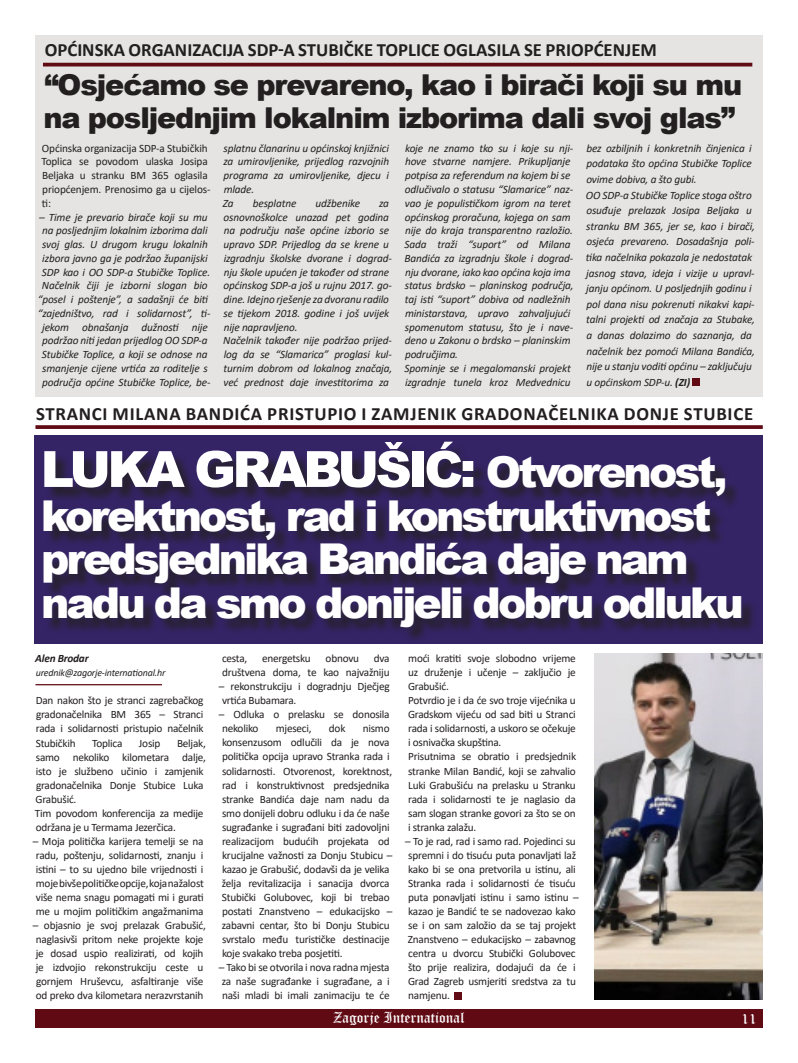
<style>
.page{position:relative;width:798px;height:1063px;background:#fff}
.page>*{position:absolute;margin:0;border:0;box-sizing:border-box;transform-origin:0 0}
.t1{font:900 50px "Arial";letter-spacing:-.07em;color:#fff}
.t2{font:900 42.5px/43.8px "Arial";letter-spacing:-.07em;color:#fff}
.t3{font:900 28.75px/33.8px "Arial";letter-spacing:-.04em;color:#231f20}
.t4{font:700 18.75px "Calibri";letter-spacing:.03em;color:#231f20}
.t5{font:700 18.75px "Calibri";color:#231f20}
.t6{font:15px "Old English Text";color:#fff}
.t7{font:11.25px/14px "Calibri";letter-spacing:-.02em;color:#231f20}
.t8{font:italic 11.25px/13.8px "Calibri";letter-spacing:-.01em;color:#231f20}
.t9{font:italic 700 11.25px "Calibri";letter-spacing:-.02em;color:#231f20}
.t10{font:italic 10px "Calibri";letter-spacing:-.02em;color:#231f20}
.s1{font-weight:700}
.s2{font-size:42.5px}
</style>
<div class="page">
<div style="left:35px;top:1009px;width:727px;height:19px;background:#600a14"></div>
<div style="left:35px;top:35px;width:727px;height:362px;background:#e5e4e3"></div>
<div style="left:34px;top:435px;width:728px;height:208px;background:#342465"></div>
<div style="left:45px;top:444px;width:711px;height:199px;background:#231f20;opacity:.75"></div>
<svg style="left:35px;top:425px;width:727px;height:4px;background:#691822"></svg>
<hr style="left:43px;top:63px;width:709px;height:3px;background:#600a14">
<div style="left:692px;top:379px;width:7px;height:7px;background:#600a14"></div>
<hr style="left:35px;top:684px;width:127px;height:1px;background:#600a14">
<div style="left:454px;top:992px;width:7px;height:7px;background:#600a14"></div>
<img style="left:594px;top:654px;width:168px;height:345px">
<p class="t5" style="left:45px;top:36px;width:613px">OPĆINSKA ORGANIZACIJA SDP-A STUBIČKE TOPLICE OGLASILA SE PRIOPĆENJEM</p>
<p class="t3" style="left:43px;top:67px;width:700px">“Osjećamo se prevareno, kao i birači koji su mu na posljednjim lokalnim izborima dali svoj glas”</p>
<p class="t7" style="left:41px;top:141px;width:171px">Općinska organizacija SDP-a Stubičkih<br>Toplica se povodom ulaska Josipa<br>Beljaka u stranku BM 365 oglasila priopćenjem. Prenosimo ga u cijelos&shy;ti:</p>
<p class="t8" style="left:38px;top:209px;width:174px;text-align:center">– Time je prevario birače koji su mu na posljednjim lokalnim izborima dali svoj glas. U drugom krugu lokalnih izbora javno ga je podržao županijski SDP kao i OO SDP-a Stubičke Toplice.<br>Načelnik čiji je izborni slogan bio “posel i poštenje”, a sadašnji će biti “zajedništvo, rad i solidarnost”, ti&shy;jekom obnašanja dužnosti nije podržao niti jedan prijedlog OO SDP-a Stubičke Toplice, a koji se odnose na smanjenje cijene vrtića za roditelje s područja općine Stubičke Toplice, be-</p>
<p class="t8" style="left:223px;top:141px;width:167px;text-align:justify">splatnu članarinu u općinskoj knjižnici za umirovljenike, prijedlog razvojnih programa za umirovljenike, djecu i mlade.</p>
<p class="t8" style="left:223px;top:196px;width:12px">Za</p>
<p class="t8" style="left:253px;top:196px;width:45px">besplatne</p>
<p class="t8" style="left:315px;top:196px;width:46px">udžbenike</p>
<p class="t8" style="left:586px;top:140px;width:167px;line-height:15.6px;text-align:justify">bez ozbiljnih i konkretnih činjenica i podataka što općina Stubičke Toplice ovime dobiva, a što gubi.</p>
<p class="t8" style="left:585px;top:186px;width:171px;line-height:15.6px">OO SDP-a Stubičke Toplice stoga oštro osuđuje prelazak Josipa Beljaka u stranku BM 365, jer se, kao i birači, osjeća prevareno. Dosadašnja poli&shy;tika načelnika pokazala je nedostatak jasnog stava, ideja i vizije u upravl&shy;janju općinom. U posljednjih godinu i pol dana nisu pokrenuti nikakvi kapi&shy;talni projekti od značaja za Stubake, a danas dolazimo do saznanja, da načelnik bez pomoći Milana Bandića, nije u stanju voditi općinu – zaključuju u općinskom SDP-u. <span class="s1">(ZI)</span></p>
<p class="t8" style="left:404px;top:141px;width:170px">koje ne znamo tko su i koje su nji&shy;hove stvarne namjere. Prikupljanje potpisa za referendum na kojem bi se odlučivalo o statusu “Slamarice” naz&shy;vao je populističkom igrom na teret općinskog proračuna, kojega on sam nije do kraja transparentno razložio.<br>Sada traži “suport” od Milana Bandića za izgradnju škole i dograd&shy;nju dvorane, iako kao općina koja ima status brdsko – planinskog područja, taj isti “suport” dobiva od nadležnih ministarstava, upravo zahvaljujući spomenutom statusu, što je i nave&shy;deno u Zakonu o brdsko – planinskim područjima.</p>
<p class="t8" style="left:404px;top:361px;width:168px">Spominje se i megalomanski projekt izgradnje tunela kroz Medvednicu</p>
<p class="t8" style="left:223px;top:196px;width:170px;text-indent:155px">za osnovnoškolce unazad pet godina na području naše općine izborio se upravo SDP. Prijedlog da se krene u izgradnju školske dvorane i dograd&shy;nju škole upućen je također od strane općinskog SDP-a još u rujnu 2017. go&shy;dine. Idejno rješenje za dvoranu radilo se tijekom 2018. godine i još uvijek nije napravljeno.</p>
<p class="t8" style="left:223px;top:333px;width:170px;text-align:justify">Načelnik također nije podržao prijed&shy;log da se “Slamarica” proglasi kul&shy;turnim dobrom od lokalnog značaja, već prednost daje investitorima za</p>
<p class="t4" style="left:36px;top:400px;width:718px">STRANCI MILANA BANDIĆA PRISTUPIO I ZAMJENIK GRADONAČELNIKA DONJE STUBICE</p>
<p class="t1" style="left:41px;top:433px;width:688px">LUKA GRABUŠIĆ: <span class="s2">Otvorenost,</span></p>
<p class="t2" style="left:41px;top:492px;width:704px">korektnost, rad i konstruktivnost predsjednika Bandića daje nam nadu da smo donijeli dobru odluku</p>
<p class="t9" style="left:35px;top:651px;width:55px">Alen Brodar</p>
<p class="t10" style="left:36px;top:666px;width:131px">urednik@zagorje-international.hr</p>
<p class="t7" style="left:36px;top:693px;width:169px;text-align:justify">Dan nakon što je stranci zagrebačkog gradonačelnika BM 365 – Stranci rada i solidarnosti pristupio načelnik Stubičkih</p>
<p class="t7" style="left:36px;top:735px;width:172px;text-indent:141px">Beljak, samo nekoliko kilometara dalje, isto je službeno učinio i zamjenik gradonačelnika Donje Stubice Luka<br>Grabušić.</p>
<p class="t7" style="left:35px;top:806px;width:170px">Tim povodom konferencija za medije održana je u Termama Jezerčica.</p>
<p class="t7" style="left:33px;top:834px;width:172px;text-align:justify">– Moja politička karijera temelji se na radu, poštenju, solidarnosti, znanju i istini – to su ujedno bile vrijednosti i moje bivše političke opcije, koja nažalost više nema snagu pomagati mi i gurati me u mojim političkim angažmanima</p>
<p class="t7" style="left:33px;top:918px;width:175px">– objasnio je svoj prelazak Grabušić, naglasivši pritom neke projekte koje je dosad uspio realizirati, od kojih je izdvojio rekonstrukciju ceste u gornjem Hruševcu, asfaltiranje više od preko dva kilometara nerazvrstanih</p>
<p class="t7" style="left:92px;top:735px;width:32px">Toplica</p>
<p class="t7" style="left:139px;top:735px;width:23px">Josip</p>
<p class="t7" style="left:222px;top:651px;width:27px">cesta,</p>
<p class="t7" style="left:262px;top:651px;width:50px">energetsku</p>
<p class="t7" style="left:325px;top:651px;width:35px">obnovu</p>
<p class="t7" style="left:222px;top:651px;width:169px;text-align:right">dva<br>društvena doma, te kao najvažniju</p>
<p class="t7" style="left:219px;top:679px;width:172px">– rekonstrukciju i dogradnju Dječjeg vrtića Bubamara.</p>
<p class="t7" style="left:219px;top:707px;width:172px">– Odluka o prelasku se donosila nekoliko</p>
<p class="t7" style="left:276px;top:721px;width:37px">mjeseci,</p>
<p class="t7" style="left:329px;top:721px;width:18px">dok</p>
<p class="t7" style="left:222px;top:721px;width:172px;text-indent:141px">nismo konsenzusom odlučili da je nova politička opcija upravo Stranka rada i solidarnosti. Otvorenost, korektnost, rad i konstruktivnost predsjednika stranke Bandića daje nam nadu da smo donijeli dobru odluku i da će naše sugrađanke i sugrađani biti zadovoljni realizacijom budućih projekata od krucijalne važnosti za Donju Stubicu – kazao je Grabušić, dodavši da je velika želja revitalizacija i sanacija dvorca Stubički Golubovec, koji bi trebao postati Znanstveno – edukacijsko – zabavni centar, što bi Donju Stubicu svrstalo među turističke destinacije koje svakako treba posjetiti.</p>
<p class="t7" style="left:219px;top:960px;width:172px;text-align:justify">– Tako bi se otvorila i nova radna mjesta za naše sugrađanke i sugrađane, a i naši mladi bi imali zanimaciju te će</p>
<p class="t7" style="left:408px;top:651px;width:169px;text-align:justify">moći kratiti svoje slobodno vrijeme uz druženje i učenje – zaključio je Grabušić.</p>
<p class="t7" style="left:408px;top:693px;width:169px;text-align:justify">Potvrdio je i da će svo troje vijećnika u Gradskom vijeću od sad biti u Stranci rada i solidarnosti, a uskoro se očekuje i osnivačka skupština.</p>
<p class="t7" style="left:408px;top:749px;width:169px;text-align:justify">Prisutnima se obratio i predsjednik stranke Milan Bandić, koji se zahvalio Luki Grabušiću na prelasku u Stranku rada i solidarnosti te je naglasio da sam slogan stranke govori za što se on i stranka zalažu.</p>
<p class="t7" style="left:405px;top:834px;width:175px">– To je rad, rad i samo rad. Pojedinci su spremni i do tisuću puta ponavljati laž kako bi se ona pretvorila u istinu, ali Stranka rada i solidarnosti će tisuću puta ponavljati istinu i samo istinu – kazao je Bandić te se nadovezao kako se i on sam založio da se taj projekt Znanstveno – edukacijsko – zabavnog centra u dvorcu Stubički Golubovec što prije realizira, dodajući da će i Grad Zagreb usmjeriti sredstva za tu namjenu.</p>
<h3 class="t6" style="left:333px;top:1008px;width:133px">Zagorje International</h3>
<h3 class="t6" style="left:741px;top:1009px;width:17px">11</h3>
</div>
